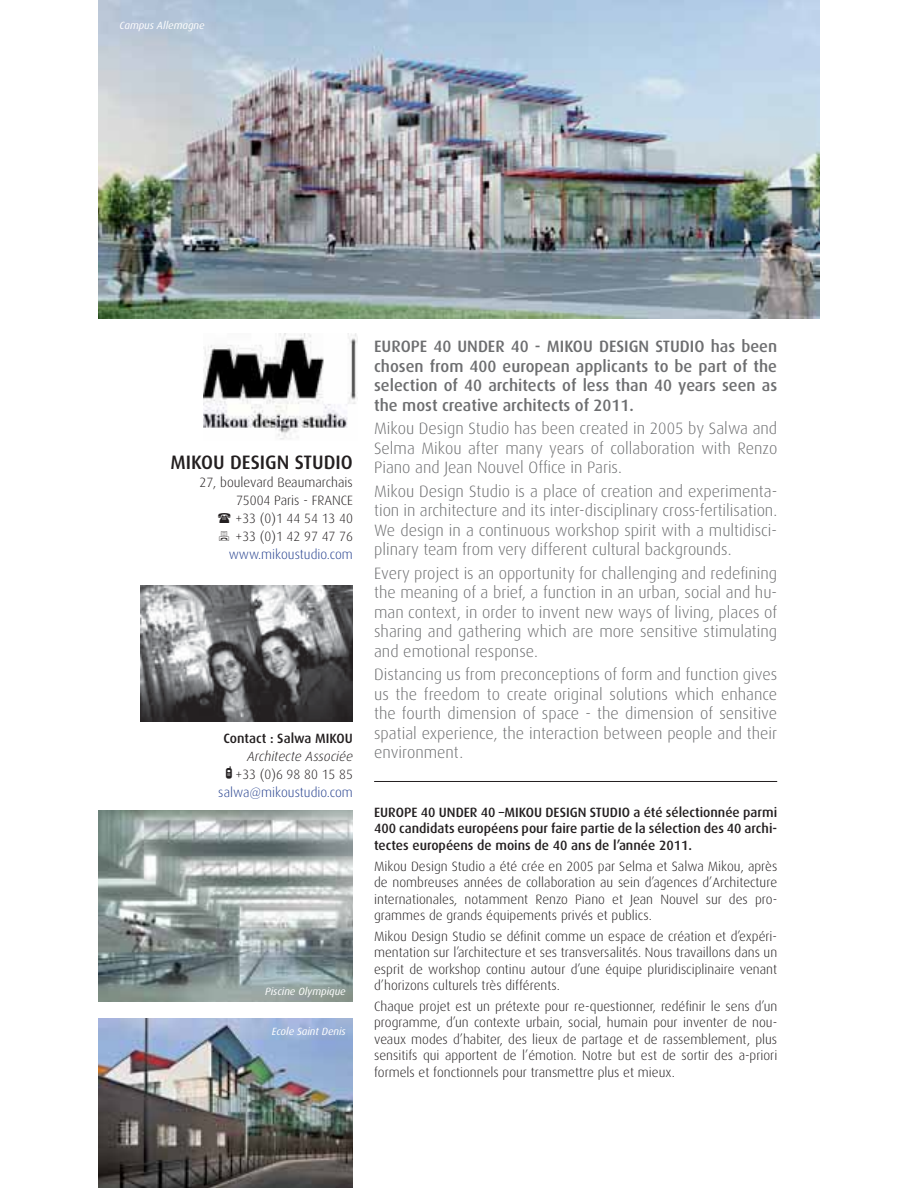
<style>
.page{position:relative;width:918px;height:1188px;background:#fff}
.page>*{position:absolute;margin:0;border:0;box-sizing:border-box;transform-origin:0 0}
.t1{font:500 19.5px "Dax";color:#231f20}
.t2{font:300 16.5px/19.5px "Dax";color:#6d6e70;text-align:justify}
.t3{font:500 16.5px/19.5px "Dax";color:#6d6e70;text-align:justify}
.t4{font:300 13.5px/16.5px "Dax";color:#231f20;text-align:justify}
.t5{font:500 13.5px/16.5px "Dax";color:#231f20;text-align:justify}
.t6{font:300 13.5px/18px "Dax";color:#25408e;text-align:right}
.t7{font:italic 10.5px "Dax";color:#fff}
.s1{font-style:italic;color:#231f20}
.s2{font-family:"Cellpic";font-weight:400;color:#231f20}
.s3{color:#231f20}
</style>
<div class="page">
<hr style="left:374px;top:781px;width:403px;height:1px;background:#231f20">
<img style="left:141px;top:586px;width:212px;height:135px">
<img style="left:204px;top:333px;width:153px;height:107px">
<img style="left:98px;top:0;width:722px;height:318px">
<img style="left:98px;top:1018px;width:255px;height:170px">
<img style="left:98px;top:810px;width:255px;height:191px">
<p class="t7" style="left:120px;top:21px;width:87px">Campus Allemagne</p>
<h1 class="t1" style="left:170px;top:454px;width:184px">MIKOU DESIGN STUDIO</h1>
<p class="t4" style="left:235px;top:474px;width:119px;line-height:18px;text-indent:-36px">27, boulevard Beaumarchais 75004 Paris - FRANCE +33 (0)1 44 54 13 40 +33 (0)1 42 97 47 76</p>
<p class="t6" style="left:229px;top:546px;width:126px">www.mikoustudio.com</p>
<p class="t5" style="left:224px;top:731px;width:131px">Contact : Salwa MIKOU</p>
<p class="t6" style="left:218px;top:748px;width:136px"><span class="s1">Architecte Associée<br></span><span class="s2">B</span> <span class="s3">+33 (0)6 98 80 15 85 </span>salwa@mikoustudio.com</p>
<p class="t7" style="left:265px;top:986px;width:82px">Piscine Olympique</p>
<p class="t7" style="left:272px;top:1027px;width:75px">Ecole Saint Denis</p>
<p class="t3" style="left:374px;top:338px;width:405px">EUROPE 40 UNDER 40 - MIKOU DESIGN STUDIO has been chosen from 400 european applicants to be part of the selection of 40 architects of less than 40 years seen as the most creative architects of 2011.</p>
<p class="t2" style="left:374px;top:420px;width:405px">Mikou Design Studio has been created in 2005 by Salwa and Selma Mikou after many years of collaboration with Renzo Piano and Jean Nouvel Office in Paris.</p>
<p class="t2" style="left:374px;top:483px;width:405px">Mikou Design Studio is a place of creation and experimenta&shy;tion in architecture and its inter-disciplinary cross-fertilisation.<br>We design in a continuous workshop spirit with a multidisci&shy;plinary team from very different cultural backgrounds.</p>
<p class="t2" style="left:374px;top:565px;width:405px">Every project is an opportunity for challenging and redefining the meaning of a brief, a function in an urban, social and hu&shy;man context, in order to invent new ways of living, places of sharing and gathering which are more sensitive stimulating and emotional response.</p>
<p class="t2" style="left:374px;top:666px;width:405px">Distancing us from preconceptions of form and function gives us the freedom to create original solutions which enhance the fourth dimension of space - the dimension of sensitive spatial experience, the interaction between people and their environment.</p>
<p class="t5" style="left:374px;top:805px;width:405px">EUROPE 40 UNDER 40 –MIKOU DESIGN STUDIO a été sélectionnée parmi 400 candidats européens pour faire partie de la sélection des 40 archi&shy;tectes européens de moins de 40 ans de l’année 2011.</p>
<p class="t4" style="left:374px;top:859px;width:405px">Mikou Design Studio a été crée en 2005 par Selma et Salwa Mikou, après de nombreuses années de collaboration au sein d’agences d’Architecture internationales, notamment Renzo Piano et Jean Nouvel sur des pro&shy;grammes de grands équipements privés et publics.</p>
<p class="t4" style="left:374px;top:929px;width:405px">Mikou Design Studio se définit comme un espace de création et d’expéri&shy;mentation sur l’architecture et ses transversalités. Nous travaillons dans un esprit de workshop continu autour d’une équipe pluridisciplinaire venant d’horizons culturels très différents.</p>
<p class="t4" style="left:374px;top:999px;width:405px">Chaque projet est un prétexte pour re-questionner, redéfinir le sens d’un programme, d’un contexte urbain, social, humain pour inventer de nou&shy;veaux modes d’habiter, des lieux de partage et de rassemblement, plus sensitifs qui apportent de l’émotion. Notre but est de sortir des a-priori formels et fonctionnels pour transmettre plus et mieux.</p>
</div>
